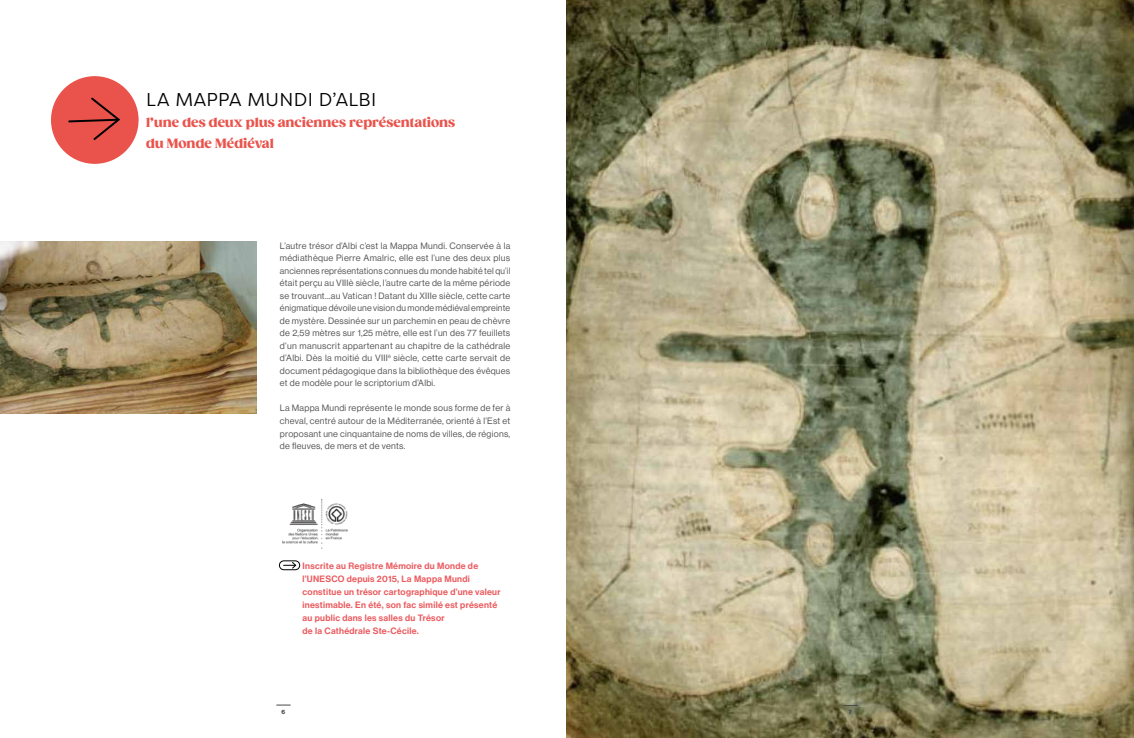
<style>
.page{position:relative;width:1134px;height:738px;background:#fff}
.page>*{position:absolute;margin:0;border:0;box-sizing:border-box;transform-origin:0 0}
.t1{font:18.5px "Filson Pro";letter-spacing:.02em;color:#000}
.t2{font:900 13px/21px "Gazpacho";letter-spacing:.005em;color:#ea534c}
.t3{font:9px/12.5px "Neue Haas Display";letter-spacing:.03em;color:#575756;text-align:justify}
.t4{font:9px/13px "Neue Haas Display Mediu";letter-spacing:.03em;color:#eb5a5e}
.t5{font:700 6px "Neue Haas Display";color:#474746}
</style>
<div class="page">
<div style="left:279px;top:560px;width:21px;height:9px;border:1px solid #000;border-radius:4px"></div>
<svg style="left:283px;top:561px;width:13px;height:7px"></svg>
<img style="left:282px;top:499px;width:66px;height:49px">
<img style="left:567px;top:0;width:567px;height:737px">
<img style="left:0;top:241px;width:256px;height:172px">
<svg style="left:51px;top:76px;width:88px;height:88px"></svg>
<svg style="left:276px;top:704px;width:15px;height:1px"></svg>
<svg style="left:843px;top:704px;width:14px;height:1px"></svg>
<h1 class="t1" style="left:146px;top:87px;width:231px">LA MAPPA MUNDI D’ALBI</h1>
<h2 class="t2" style="left:146px;top:112px;width:311px">l’une des deux plus anciennes représentations du Monde Médiéval</h2>
<p class="t3" style="left:280px;top:239px;width:232px">L’autre trésor d’Albi c’est la Mappa Mundi. Conservée à la médiathèque Pierre Amalric, elle est l’une des deux plus anciennes représentations connues du monde habité tel qu’il était perçu au VIIIè siècle, l’autre carte de la même période se trouvant…au Vatican ! Datant du XIIIe siècle, cette carte énigmatique dévoile une vision du monde médiéval empreinte de mystère. Dessinée sur un parchemin en peau de chèvre de 2,59 mètres sur 1,25 mètre, elle est l’un des 77 feuillets d’un manuscrit appartenant au chapitre de la cathédrale d’Albi. Dès la moitié du VIII<sup>è</sup> siècle, cette carte servait de document pédagogique dans la bibliothèque des évêques et de modèle pour le scriptorium d’Albi.</p>
<p class="t3" style="left:280px;top:402px;width:232px">La Mappa Mundi représente le monde sous forme de fer à cheval, centré autour de la Méditerranée, orienté à l’Est et proposant une cinquantaine de noms de villes, de régions, de fleuves, de mers et de vents.</p>
<p class="t4" style="left:303px;top:558px;width:200px">Inscrite au Registre Mémoire du Monde de l’UNESCO depuis 2015, La Mappa Mundi constitue un trésor cartographique d’une valeur inestimable. En été, son fac similé est présenté au public dans les salles du Trésor<br>de la Cathédrale Ste-Cécile.</p>
<p class="t5" style="left:282px;top:707px;width:5px">6</p>
<p class="t5" style="left:849px;top:708px;width:5px">7</p>
</div>
